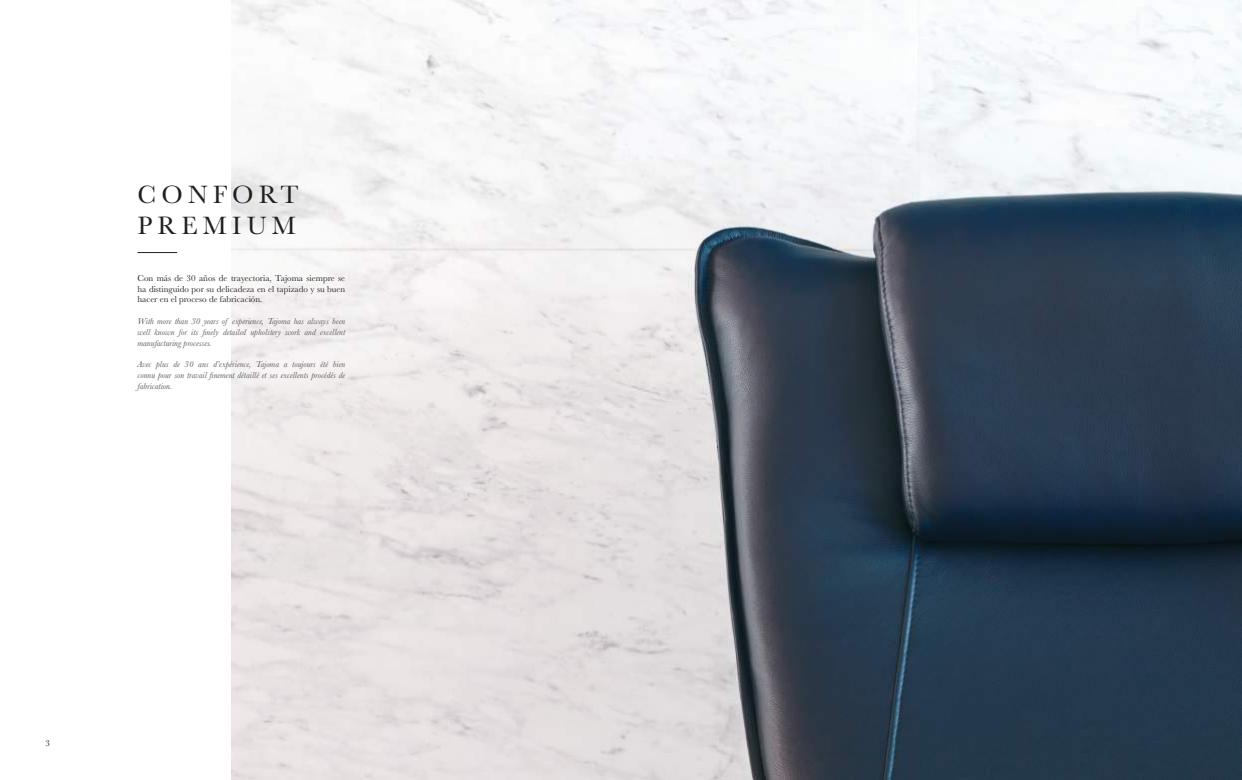
<style>
.page{position:relative;width:1242px;height:780px;background:#fff}
.page>*{position:absolute;margin:0;border:0;box-sizing:border-box;transform-origin:0 0}
.t1{font:26px/31.2px "Baskerville";letter-spacing:.2em;color:#241f1f}
.t2{font:italic 9px/10.8px "Baskerville";color:#5a5758;text-align:justify}
.t3{font:9px/10.8px "Baskerville";color:#241f1f;text-align:justify}
</style>
<div class="page">
<img style="left:231px;top:0;width:1011px;height:780px">
<hr style="left:137px;top:252px;width:40px;height:1px;background:#241f1f">
<h1 class="t1" style="left:137px;top:179px;width:162px">CONFORT<br>PREMIUM</h1>
<p class="t3" style="left:137px;top:272px;width:209px">Con más de 30 años de trayectoria, Tajoma siempre se ha distinguido por su delicadeza en el tapizado y su buen hacer en el proceso de fabricación.</p>
<p class="t2" style="left:137px;top:316px;width:209px">With more than 30 years of experience, Tajoma has always been well known for its finely detailed upholstery work and excellent manufacturing processes.</p>
<p class="t2" style="left:137px;top:359px;width:209px">Avec plus de 30 ans d’expérience, Tajoma a toujours été bien connu pour son travail finement détaillé et ses excellents procédés de fabrication.</p>
<p class="t3" style="left:46px;top:737px;width:6px">3</p>
</div>
